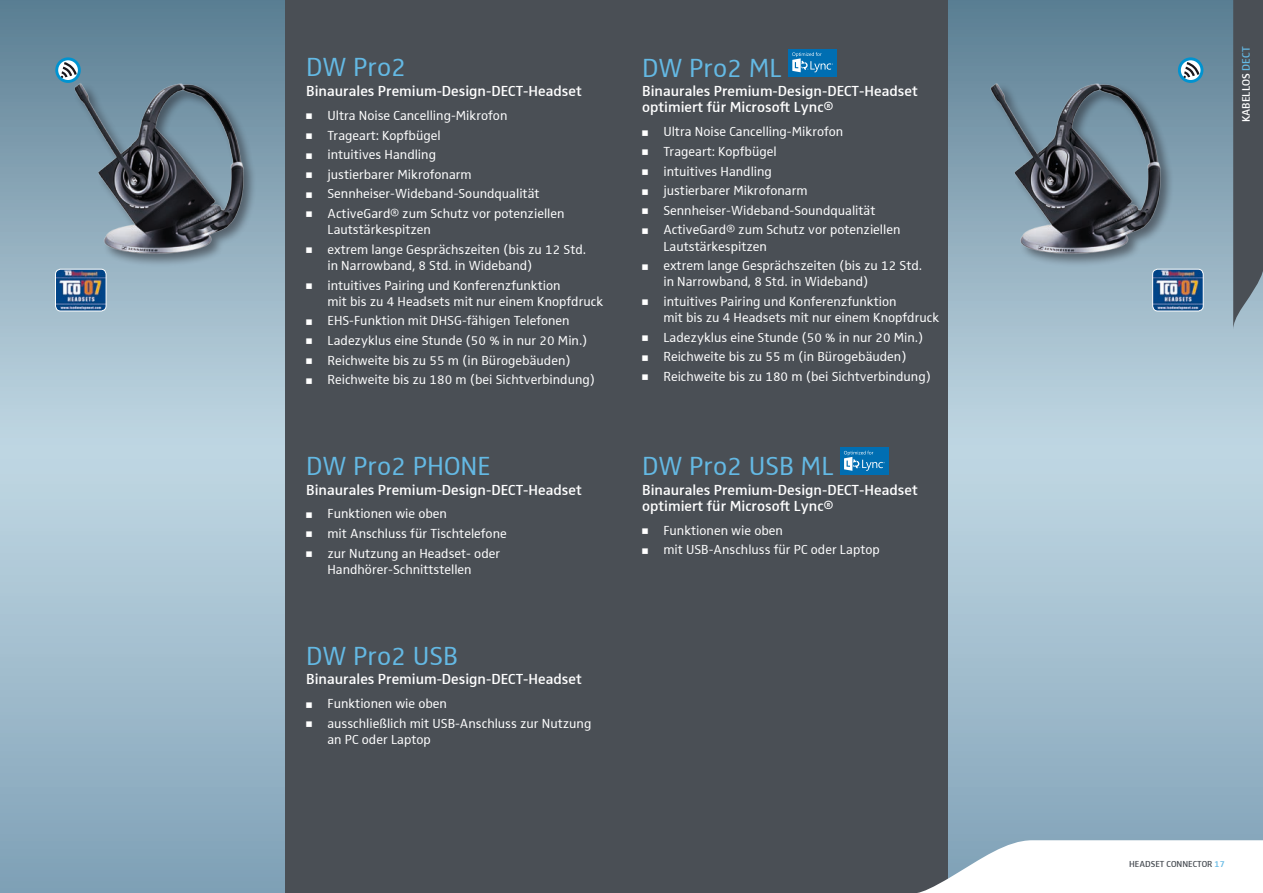
<style>
.page{position:relative;width:1263px;height:893px;background:#4a4f55}
.page>*{position:absolute;margin:0;border:0;box-sizing:border-box;transform-origin:0 0}
.t1{font:27px "Sennheiser";color:#64b9e4}
.t2{font:600 15px/16.2px "Sennheiser";color:#fff}
.t3{font:13.5px/16.2px "Sennheiser";color:#fff}
.t4{font:600 11.25px "Sennheiser";color:#fff}
.t5{font:600 9px "Sennheiser";color:#4a4f55}
.s1{color:#64b9e4}
</style>
<div class="page">
<svg style="left:0;top:0;width:285px;height:893px;background:#9bb7c7"></svg>
<svg style="left:948px;top:0;width:315px;height:840px;background:#9eb9c9"></svg>
<svg style="left:57px;top:59px;width:22px;height:22px"></svg>
<svg style="left:61px;top:62px;width:16px;height:16px"></svg>
<div style="left:55px;top:57px;width:26px;height:26px;border:3px solid #0093d0;border-radius:50%"></div>
<svg style="left:917px;top:840px;width:346px;height:53px;background:#e7eaec"></svg>
<svg style="left:1233px;top:0;width:30px;height:329px"></svg>
<div style="left:788px;top:49px;width:49px;height:28px;background:#006eb2"></div>
<svg style="left:792px;top:52px;width:41px;height:20px"></svg>
<div style="left:840px;top:447px;width:49px;height:28px;background:#006eb2"></div>
<svg style="left:844px;top:451px;width:41px;height:20px"></svg>
<svg style="left:1179px;top:59px;width:23px;height:22px"></svg>
<svg style="left:1183px;top:62px;width:16px;height:16px"></svg>
<div style="left:1178px;top:57px;width:25px;height:26px;border:3px solid #0093d0;border-radius:50%"></div>
<img style="left:956px;top:82px;width:235px;height:263px">
<img style="left:39px;top:82px;width:235px;height:263px">
<img style="left:1153px;top:269px;width:50px;height:42px">
<div style="left:1152px;top:269px;width:51px;height:42px;border:1px solid #fff;border-radius:5px"></div>
<img style="left:56px;top:269px;width:50px;height:42px">
<div style="left:55px;top:269px;width:51px;height:42px;border:1px solid #fff;border-radius:5px"></div>
<h1 class="t1" style="left:306px;top:52px;width:102px">DW Pro2</h1>
<p class="t2" style="left:306px;top:83px;width:277px">Binaurales Premium-Design-DECT-Headset</p>
<p class="t3" style="left:306px;top:107px;width:203px">■ Ultra Noise Cancelling-Mikrofon</p>
<p class="t3" style="left:306px;top:127px;width:136px">■ Trageart: Kopfbügel</p>
<p class="t3" style="left:306px;top:146px;width:131px">■ intuitives Handling</p>
<p class="t3" style="left:306px;top:166px;width:167px">■ justierbarer Mikrofonarm</p>
<p class="t3" style="left:306px;top:186px;width:235px">■ Sennheiser-Wideband-Soundqualität</p>
<p class="t3" style="left:327px;top:205px;width:239px;text-indent:-21px">■ ActiveGard® zum Schutz vor potenziellen<br>Lautstärkespitzen</p>
<p class="t3" style="left:327px;top:241px;width:260px;text-indent:-21px">■ extrem lange Gesprächszeiten (bis zu 12 Std. in Narrowband, 8 Std. in Wideband)</p>
<p class="t3" style="left:327px;top:277px;width:277px;text-indent:-21px">■ intuitives Pairing und Konferenzfunktion<br>mit bis zu 4 Headsets mit nur einem Knopfdruck</p>
<p class="t3" style="left:306px;top:313px;width:265px">■ EHS-Funktion mit DHSG-fähigen Telefonen</p>
<p class="t3" style="left:306px;top:332px;width:283px">■ Ladezyklus eine Stunde (50 % in nur 20 Min.)</p>
<p class="t3" style="left:306px;top:352px;width:266px">■ Reichweite bis zu 55 m (in Bürogebäuden)</p>
<p class="t3" style="left:306px;top:371px;width:290px">■ Reichweite bis zu 180 m (bei Sichtverbindung)</p>
<h1 class="t1" style="left:306px;top:450px;width:186px">DW Pro2 PHONE</h1>
<p class="t2" style="left:306px;top:481px;width:277px">Binaurales Premium-Design-DECT-Headset</p>
<p class="t3" style="left:306px;top:506px;width:142px">■ Funktionen wie oben</p>
<p class="t3" style="left:306px;top:525px;width:202px">■ mit Anschluss für Tischtelefone</p>
<p class="t3" style="left:306px;top:545px;width:195px;text-align:center">■ zur Nutzung an Headset- oder<br>Handhörer-Schnittstellen</p>
<h1 class="t1" style="left:306px;top:640px;width:153px">DW Pro2 USB</h1>
<p class="t2" style="left:306px;top:671px;width:277px">Binaurales Premium-Design-DECT-Headset</p>
<p class="t3" style="left:306px;top:695px;width:142px">■ Funktionen wie oben</p>
<p class="t3" style="left:327px;top:715px;width:265px;text-indent:-21px">■ ausschließlich mit USB-Anschluss zur Nutzung an PC oder Laptop</p>
<h1 class="t1" style="left:642px;top:52px;width:142px">DW Pro2 ML</h1>
<p class="t2" style="left:642px;top:83px;width:277px">Binaurales Premium-Design-DECT-Headset optimiert für Microsoft Lync®</p>
<p class="t3" style="left:642px;top:124px;width:203px">■ Ultra Noise Cancelling-Mikrofon</p>
<p class="t3" style="left:642px;top:143px;width:136px">■ Trageart: Kopfbügel</p>
<p class="t3" style="left:642px;top:163px;width:131px">■ intuitives Handling</p>
<p class="t3" style="left:642px;top:182px;width:167px">■ justierbarer Mikrofonarm</p>
<p class="t3" style="left:642px;top:202px;width:235px">■ Sennheiser-Wideband-Soundqualität</p>
<p class="t3" style="left:663px;top:222px;width:239px;text-indent:-21px">■ ActiveGard® zum Schutz vor potenziellen<br>Lautstärkespitzen</p>
<p class="t3" style="left:663px;top:257px;width:260px;text-indent:-21px">■ extrem lange Gesprächszeiten (bis zu 12 Std. in Narrowband, 8 Std. in Wideband)</p>
<p class="t3" style="left:663px;top:293px;width:277px;text-indent:-21px">■ intuitives Pairing und Konferenzfunktion<br>mit bis zu 4 Headsets mit nur einem Knopfdruck</p>
<p class="t3" style="left:642px;top:329px;width:283px">■ Ladezyklus eine Stunde (50 % in nur 20 Min.)</p>
<p class="t3" style="left:642px;top:349px;width:266px">■ Reichweite bis zu 55 m (in Bürogebäuden)</p>
<p class="t3" style="left:642px;top:368px;width:290px">■ Reichweite bis zu 180 m (bei Sichtverbindung)</p>
<h1 class="t1" style="left:642px;top:451px;width:193px">DW Pro2 USB ML</h1>
<p class="t2" style="left:642px;top:481px;width:277px">Binaurales Premium-Design-DECT-Headset optimiert für Microsoft Lync®</p>
<p class="t3" style="left:642px;top:522px;width:142px">■ Funktionen wie oben</p>
<p class="t3" style="left:642px;top:542px;width:239px">■ mit USB-Anschluss für PC oder Laptop</p>
<p class="t4" style="left:1239px;top:122px;width:77px;rotate:-90deg">KABELLOS <span class="s1">DECT</span></p>
<p class="t5" style="left:1129px;top:859px;width:97px">HEADSET CONNECTOR <span class="s1">17</span></p>
</div>
